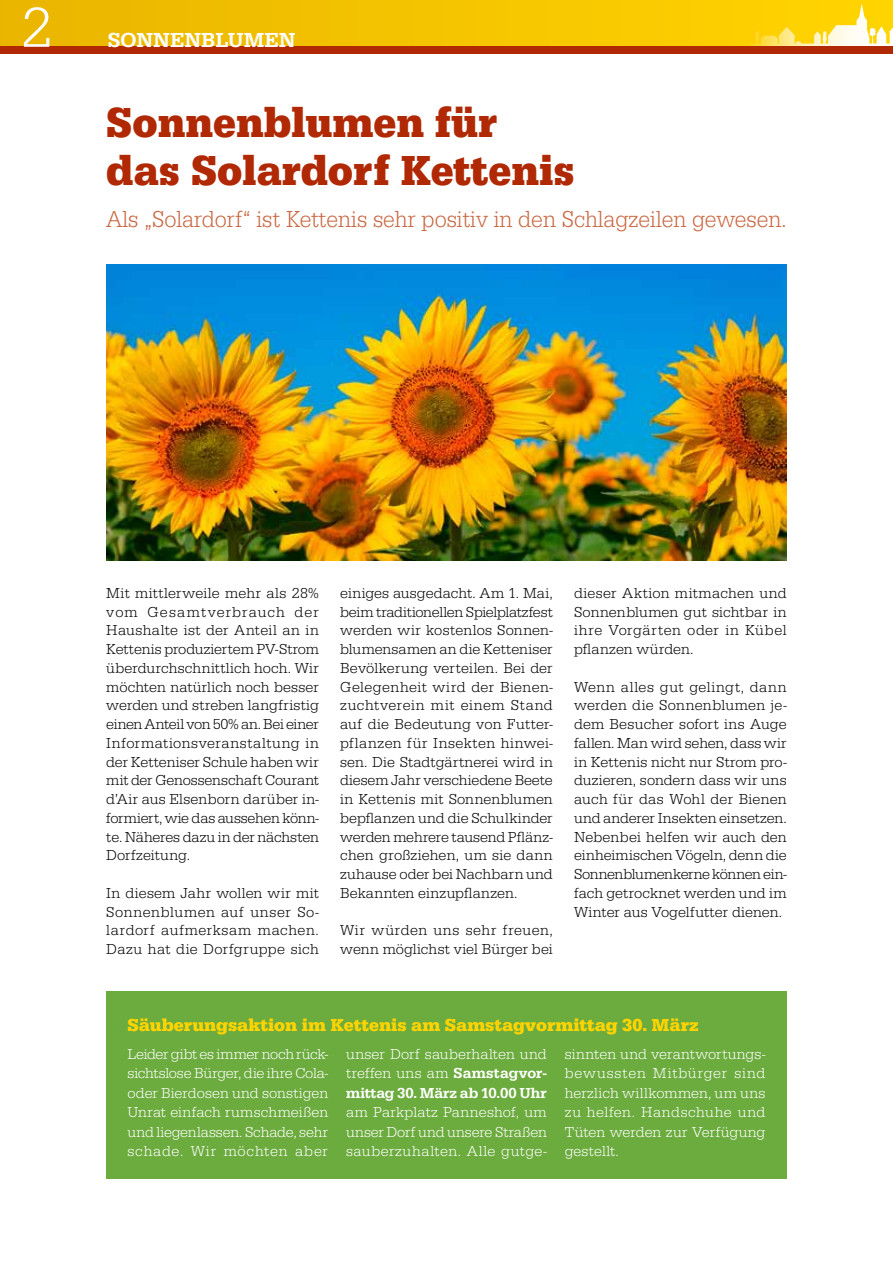
<style>
.page{position:relative;width:893px;height:1263px;background:#fff}
.page>*{position:absolute;margin:0;border:0;box-sizing:border-box;transform-origin:0 0}
.t1{font:58.5px "URW Egyptienne T Ligh";color:#fff}
.t2{font:43.5px/48px "URW Egyptienne T Bold Narr";color:#b02904}
.t3{font:24px "URW Egyptienne T Ligh Narr";color:#c96742}
.t4{font:500 21px "URW Egyptienne T";color:#fff}
.t5{font:700 18px "URW Egyptienne T";color:#ffd400}
.t6{font:15px/18.8px "URW Egyptienne T Ligh";letter-spacing:.01em;color:#000;text-align:justify}
.t7{font:15px/19.5px "URW Egyptienne T Ligh";letter-spacing:.015em;color:#fff;text-align:justify}
.t8{font:500 15px "URW Egyptienne T";color:#fff}
.s1{font-family:"URW Egyptienne T";font-weight:500}
</style>
<div class="page">
<div style="left:0;top:0;width:893px;height:47px;background:#f3c200"></div>
<svg style="left:746px;top:3px;width:147px;height:44px"></svg>
<div style="left:0;top:47px;width:893px;height:7px;background:#b02904"></div>
<img style="left:106px;top:264px;width:681px;height:296px">
<div style="left:106px;top:992px;width:681px;height:187px;background:#6cab3e"></div>
<h1 class="t1" style="left:21px;top:-6px;width:33px">2</h1>
<h3 class="t4" style="left:108px;top:27px;width:189px">SONNENBLUMEN</h3>
<h2 class="t2" style="left:106px;top:98px;width:470px">Sonnenblumen für das Solardorf Kettenis</h2>
<h3 class="t3" style="left:106px;top:205px;width:682px">Als „Solardorf“ ist Kettenis sehr positiv in den Schlagzeilen gewesen.</h3>
<p class="t6" style="left:106px;top:583px;width:214px">Mit mittlerweile mehr als 28% vom Gesamtverbrauch der Haushalte ist der Anteil an in Kettenis produziertem PV-Strom überdurchschnittlich hoch. Wir möchten natürlich noch besser werden und streben langfristig einen Anteil von 50% an. Bei einer Informationsveranstaltung in der Ketteniser Schule haben wir mit der Genossenschaft Courant d’Air aus Elsenborn darüber in&shy;formiert, wie das aussehen könn&shy;te. Näheres dazu in der nächsten Dorfzeitung.</p>
<p class="t6" style="left:106px;top:883px;width:214px">In diesem Jahr wollen wir mit Sonnenblumen auf unser So&shy;lardorf aufmerksam machen.<br>Dazu hat die Dorfgruppe sich</p>
<p class="t6" style="left:340px;top:583px;width:214px">einiges ausgedacht. Am 1. Mai, beim traditionellen Spielplatzfest werden wir kostenlos Sonnen&shy;blumensamen an die Ketteniser Bevölkerung verteilen. Bei der Gelegenheit wird der Bienen&shy;zuchtverein mit einem Stand auf die Bedeutung von Futter&shy;pflanzen für Insekten hinwei&shy;sen. Die Stadtgärtnerei wird in diesem Jahr verschiedene Beete in Kettenis mit Sonnenblumen bepflanzen und die Schulkinder werden mehrere tausend Pflänz&shy;chen großziehen, um sie dann zuhause oder bei Nachbarn und Bekannten einzupflanzen.</p>
<p class="t6" style="left:340px;top:921px;width:214px">Wir würden uns sehr freuen, wenn möglichst viel Bürger bei</p>
<p class="t6" style="left:574px;top:583px;width:214px">dieser Aktion mitmachen und Sonnenblumen gut sichtbar in ihre Vorgärten oder in Kübel pflanzen würden.</p>
<p class="t6" style="left:574px;top:677px;width:214px">Wenn alles gut gelingt, dann werden die Sonnenblumen je&shy;dem Besucher sofort ins Auge fallen. Man wird sehen, dass wir in Kettenis nicht nur Strom pro&shy;duzieren, sondern dass wir uns auch für das Wohl der Bienen und anderer Insekten einsetzen.<br>Nebenbei helfen wir auch den einheimischen Vögeln, denn die Sonnenblumenkerne können ein&shy;fach getrocknet werden und im Winter aus Vogelfutter dienen.</p>
<p class="t5" style="left:128px;top:1014px;width:573px">Säuberungsaktion im Kettenis am Samstagvormittag 30. März</p>
<p class="t7" style="left:128px;top:1044px;width:202px">Leider gibt es immer noch rück&shy;sichtslose Bürger, die ihre Cola&shy;oder Bierdosen und sonstigen Unrat einfach rumschmeißen und liegenlassen. Schade, sehr schade. Wir möchten aber</p>
<p class="t7" style="left:346px;top:1044px;width:202px">unser Dorf sauberhalten und treffen uns am <span class="s1">Samstagvor-</span></p>
<p class="t7" style="left:565px;top:1044px;width:202px">sinnten und verantwortungs&shy;bewussten Mitbürger sind herzlich willkommen, um uns zu helfen. Handschuhe und Tüten werden zur Verfügung gestellt.</p>
<p class="t8" style="left:346px;top:1084px;width:202px">mittag 30. März ab 10.00 Uhr</p>
<p class="t7" style="left:346px;top:1102px;width:202px">am Parkplatz Panneshof, um unser Dorf und unsere Straßen sauberzuhalten. Alle gutge-</p>
</div>
